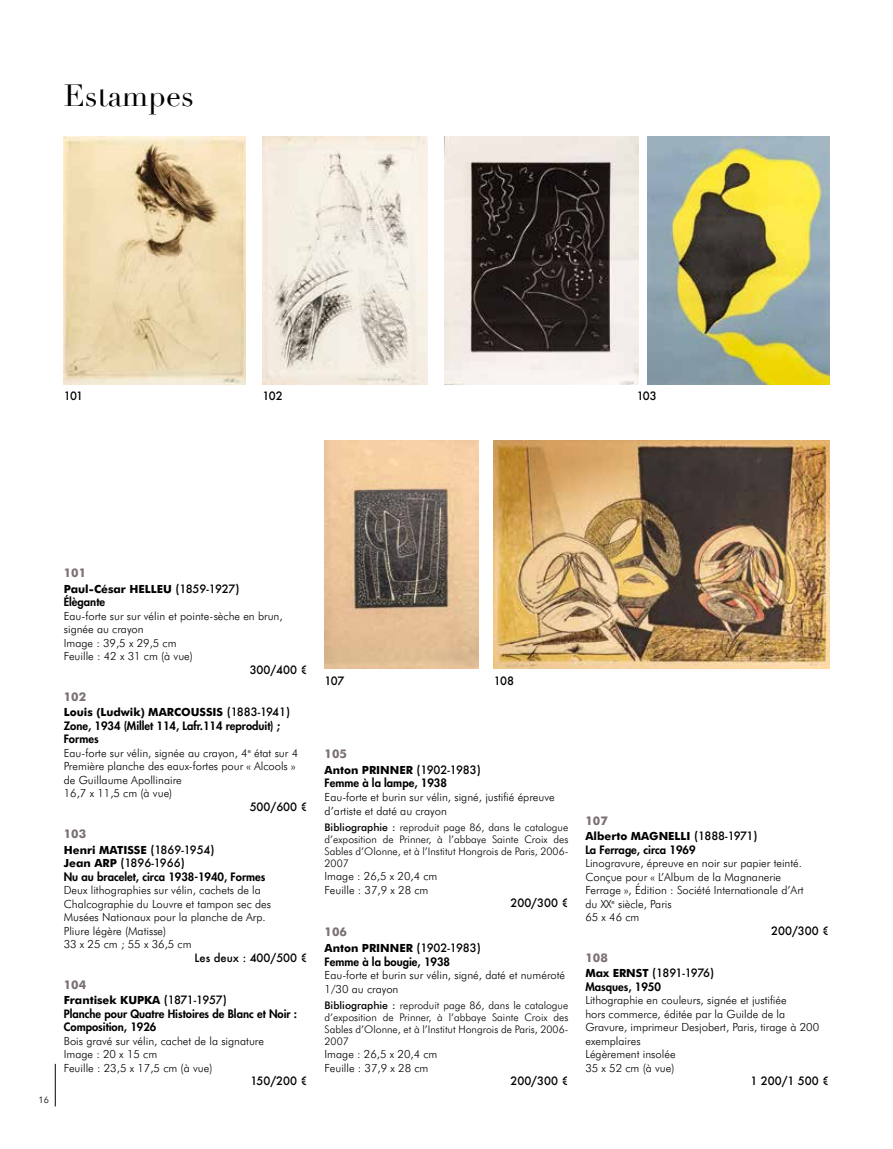
<style>
.page{position:relative;width:893px;height:1149px;background:#fff}
.page>*{position:absolute;margin:0;border:0;box-sizing:border-box;transform-origin:0 0}
.t1{font:30px "Didot";color:#000}
.t2{font:700 12px "Futura BT";color:#7a7075}
.t3{font:300 11.25px/13.5px "Futura BT";color:#000}
.t4{font:800 11.25px/13.5px "Futura Std";color:#000}
.t5{font:700 11.25px "Futura BT";color:#000}
.t6{font:500 11.25px "Futura";color:#000}
.t7{font:500 11.25px "Futura";letter-spacing:-.075em;color:#000}
.t8{font:300 10.5px/12px "Futura BT";color:#000;text-align:justify}
.t9{font:9px "Avenir Next";color:#000}
.s1{font-family:"Futura";font-weight:500}
.s2{font-family:"Futura BT";font-weight:700}
.s3{font-weight:500}
</style>
<div class="page">
<img style="left:64px;top:136px;width:182px;height:248px">
<img style="left:262px;top:136px;width:165px;height:248px">
<img style="left:444px;top:136px;width:195px;height:248px">
<img style="left:647px;top:136px;width:182px;height:248px">
<img style="left:325px;top:440px;width:153px;height:228px">
<img style="left:494px;top:440px;width:335px;height:228px">
<hr style="left:55px;top:1063px;width:1px;height:43px;background:#000">
<h1 class="t1" style="left:64px;top:78px;width:131px">Estampes</h1>
<p class="t6" style="left:64px;top:388px;width:21px">101</p>
<p class="t6" style="left:262px;top:388px;width:22px">102</p>
<p class="t6" style="left:637px;top:388px;width:22px">103</p>
<p class="t9" style="left:38px;top:1091px;width:12px">16</p>
<p class="t2" style="left:64px;top:565px;width:24px">101</p>
<p class="t5" style="left:64px;top:581px;width:177px">Paul-César HELLEU <span class="s1">(1859-1927)</span></p>
<p class="t4" style="left:64px;top:595px;width:43px">Élègante</p>
<p class="t3" style="left:64px;top:608px;width:220px">Eau-forte sur sur vélin et pointe-sèche en brun, signée au crayon<br>Image : 39,5 x 29,5 cm<br>Feuille : 42 x 31 cm (à vue)</p>
<p class="t6" style="left:250px;top:661px;width:59px">300/400 €</p>
<p class="t2" style="left:64px;top:689px;width:24px">102</p>
<p class="t5" style="left:64px;top:705px;width:228px">Louis (Ludwik) MARCOUSSIS <span class="s1">(1883-1941)</span></p>
<p class="t4" style="left:64px;top:718px;width:218px">Zone, 1934 (Millet 114, Lafr.114 reproduit) ;<br>Formes</p>
<p class="t3" style="left:64px;top:745px;width:236px">Eau-forte sur vélin, signée au crayon, 4<sup>e</sup> état sur 4<br>Première planche des eaux-fortes pour « Alcools » de Guillaume Apollinaire<br>16,7 x 11,5 cm (à vue)</p>
<p class="t6" style="left:250px;top:798px;width:59px">500/600 €</p>
<p class="t2" style="left:64px;top:826px;width:24px">103</p>
<p class="t5" style="left:64px;top:842px;width:152px">Henri MATISSE <span class="s1">(1869-1954)</span></p>
<p class="t6" style="left:64px;top:855px;width:123px"><span class="s2">Jean ARP</span> (1896-1966)</p>
<p class="t4" style="left:64px;top:869px;width:203px">Nu au bracelet, circa 1938-1940, Formes</p>
<p class="t3" style="left:64px;top:883px;width:209px">Deux lithographies sur vélin, cachets de la Chalcographie du Louvre et tampon sec des Musées Nationaux pour la planche de Arp.<br>Pliure légère (Matisse)<br>33 x 25 cm ; 55 x 36,5 cm</p>
<p class="t6" style="left:195px;top:949px;width:114px">Les deux : 400/500 €</p>
<p class="t2" style="left:64px;top:976px;width:24px">104</p>
<p class="t5" style="left:64px;top:993px;width:165px">Frantisek KUPKA <span class="s1">(1871-1957)</span></p>
<p class="t4" style="left:64px;top:1006px;width:235px">Planche pour Quatre Histoires de Blanc et Noir :<br>Composition, 1926</p>
<p class="t3" style="left:64px;top:1033px;width:202px">Bois gravé sur vélin, cachet de la signature<br>Image : 20 x 15 cm<br>Feuille : 23,5 x 17,5 cm (à vue)</p>
<p class="t6" style="left:251px;top:1073px;width:59px">150/200 €</p>
<p class="t6" style="left:325px;top:672px;width:21px">107</p>
<p class="t6" style="left:494px;top:672px;width:22px">108</p>
<p class="t2" style="left:325px;top:746px;width:24px">105</p>
<p class="t5" style="left:325px;top:762px;width:158px">Anton PRINNER <span class="s1">(1902-1983)</span></p>
<p class="t4" style="left:325px;top:776px;width:124px">Femme à la lampe, 1938</p>
<p class="t3" style="left:325px;top:789px;width:232px">Eau-forte et burin sur vélin, signé, justifié épreuve d’artiste et daté au crayon</p>
<p class="t8" style="left:325px;top:820px;width:245px"><span class="s3">Bibliographie :</span> reproduit page 86, dans le catalogue d’exposition de Prinner, à l’abbaye Sainte Croix des Sables d’Olonne, et à l’Institut Hongrois de Paris, 2006- 2007</p>
<p class="t3" style="left:325px;top:869px;width:114px">Image : 26,5 x 20,4 cm<br>Feuille : 37,9 x 28 cm</p>
<p class="t6" style="left:510px;top:895px;width:59px">200/300 €</p>
<p class="t2" style="left:325px;top:924px;width:24px">106</p>
<p class="t5" style="left:325px;top:940px;width:158px">Anton PRINNER <span class="s1">(1902-1983)</span></p>
<p class="t4" style="left:325px;top:954px;width:127px">Femme à la bougie, 1938</p>
<p class="t3" style="left:325px;top:967px;width:242px">Eau-forte et burin sur vélin, signé, daté et numéroté<br>1/30 au crayon</p>
<p class="t8" style="left:325px;top:998px;width:245px"><span class="s3">Bibliographie :</span> reproduit page 86, dans le catalogue d’exposition de Prinner, à l’abbaye Sainte Croix des Sables d’Olonne, et à l’Institut Hongrois de Paris, 2006- 2007</p>
<p class="t3" style="left:325px;top:1047px;width:114px">Image : 26,5 x 20,4 cm<br>Feuille : 37,9 x 28 cm</p>
<p class="t6" style="left:510px;top:1073px;width:59px">200/300 €</p>
<p class="t2" style="left:585px;top:812px;width:24px">107</p>
<p class="t5" style="left:585px;top:829px;width:174px">Alberto MAGNELLI <span class="s1">(1888-1971)</span></p>
<p class="t4" style="left:585px;top:842px;width:112px">La Ferrage, circa 1969</p>
<p class="t3" style="left:585px;top:856px;width:220px">Linogravure, épreuve en noir sur papier teinté.<br>Conçue pour « L’Album de la Magnanerie Ferrage », Édition : Société Internationale d’Art du XX<sup>e</sup> siècle, Paris<br>65 x 46 cm</p>
<p class="t6" style="left:771px;top:922px;width:59px">200/300 €</p>
<p class="t2" style="left:585px;top:949px;width:24px">108</p>
<p class="t7" style="left:585px;top:965px;width:130px"><span class="s2">Max ERNST</span> (1891-1976)</p>
<p class="t4" style="left:585px;top:979px;width:77px">Masques, 1950</p>
<p class="t3" style="left:585px;top:993px;width:235px">Lithographie en couleurs, signée et justifiée<br>hors commerce, éditée par la Guilde de la<br>Gravure, imprimeur Desjobert, Paris, tirage à 200 exemplaires<br>Légèrement insolée<br>35 x 52 cm (à vue)</p>
<p class="t6" style="left:750px;top:1073px;width:80px">1 200/1 500 €</p>
</div>
